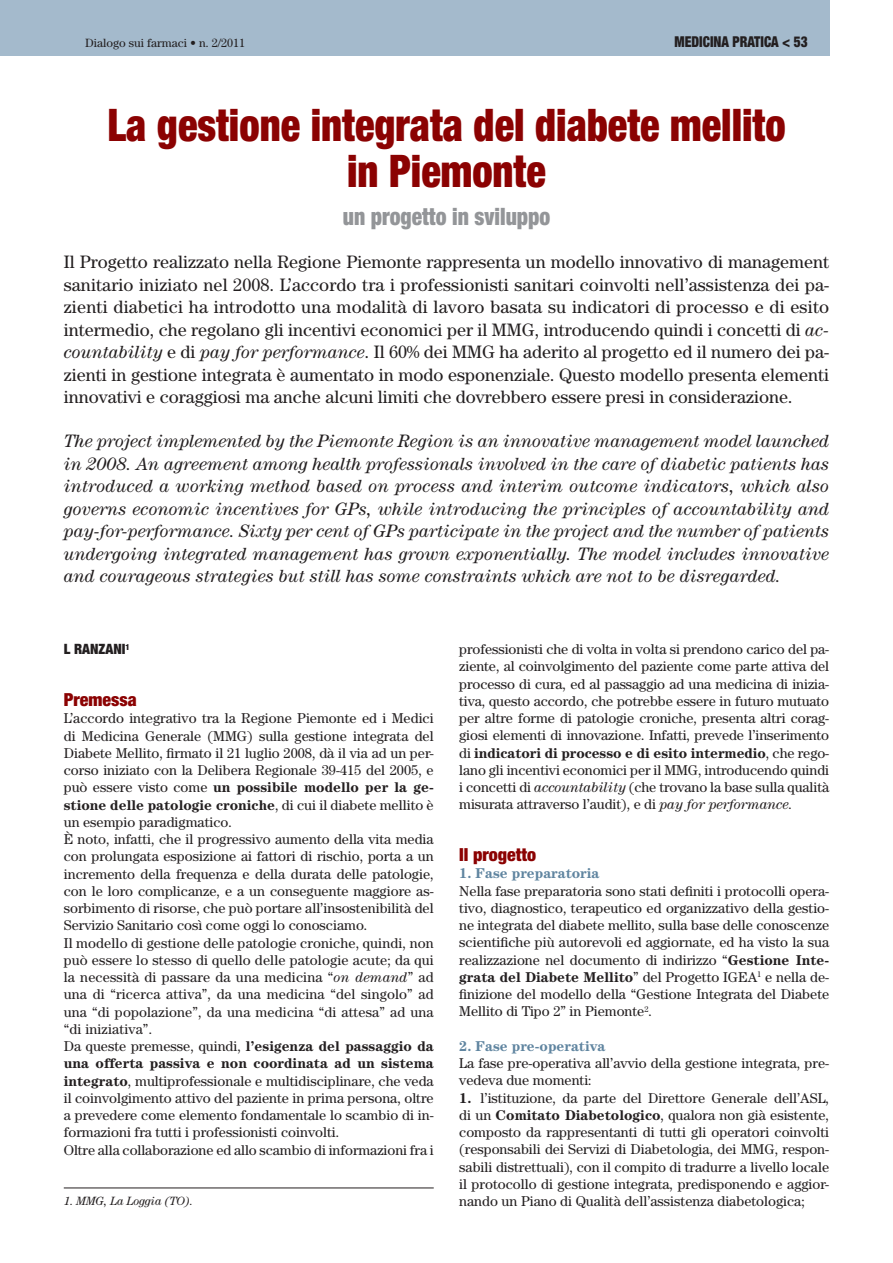
<style>
.page{position:relative;width:893px;height:1263px;background:#fff}
.page>*{position:absolute;margin:0;border:0;box-sizing:border-box;transform-origin:0 0}
.t1{font:900 condensed 45px/46.5px "Helvetica Neue LT Std";color:#8b0202;text-align:center;scale:.9 1}
.t2{font:900 condensed 24px "Helvetica Neue LT Std";color:#939598;scale:.9 1}
.t3{font:18px/22.5px "Century Std";color:#231f20;text-align:justify}
.t4{font:italic 18px/22.5px "Century Std";color:#231f20;text-align:justify}
.t5{font:900 condensed 18px "Helvetica Neue LT Std";color:#8b0202}
.t6{font:900 condensed 15px "Helvetica Neue LT Std";color:#231f20;scale:.9 1}
.t7{font:14.25px/17.2px "Century Std";color:#231f20;text-align:justify}
.t8{font:700 14.25px "Century Std";color:#6085a0}
.t9{font:900 condensed 14.25px "Helvetica Neue LT Std";color:#231f20}
.t10{font:12px "Century Std";color:#231f20}
.t11{font:italic 12px "Century Std";letter-spacing:-.025em;color:#231f20}
.s1{font-style:italic}
.s2{font-weight:700}
</style>
<div class="page">
<div style="left:0;top:0;width:829px;height:55px;background:#a4bacc"></div>
<hr style="left:64px;top:1187px;width:370px;height:1px;background:#231f20">
<p class="t10" style="left:85px;top:39px;width:162px">Dialogo sui farmaci • n. 2/2011</p>
<p class="t6" style="left:674px;top:36px;width:150px">MEDICINA PRATICA &lt; 53</p>
<h1 class="t1" style="left:107px;top:106px;width:755px">La gestione integrata del diabete mellito in Piemonte</h1>
<h2 class="t2" style="left:343px;top:207px;width:232px">un progetto in sviluppo</h2>
<p class="t3" style="left:64px;top:252px;width:767px">Il Progetto realizzato nella Regione Piemonte rappresenta un modello innovativo di management sanitario iniziato nel 2008. L’accordo tra i professionisti sanitari coinvolti nell’assistenza dei pa&shy;zienti diabetici ha introdotto una modalità di lavoro basata su indicatori di processo e di esito intermedio, che regolano gli incentivi economici per il MMG, introducendo quindi i concetti di <span class="s1">ac&shy;countability</span> e di <span class="s1">pay for performance</span>. Il 60% dei MMG ha aderito al progetto ed il numero dei pa&shy;zienti in gestione integrata è aumentato in modo esponenziale. Questo modello presenta elementi innovativi e coraggiosi ma anche alcuni limiti che dovrebbero essere presi in considerazione.</p>
<p class="t4" style="left:64px;top:431px;width:767px">The project implemented by the Piemonte Region is an innovative management model launched in 2008. An agreement among health professionals involved in the care of diabetic patients has introduced a working method based on process and interim outcome indicators, which also governs economic incentives for GPs, while introducing the principles of accountability and pay-for-performance. Sixty per cent of GPs participate in the project and the number of patients undergoing integrated management has grown exponentially. The model includes innovative and courageous strategies but still has some constraints which are not to be disregarded.</p>
<p class="t9" style="left:64px;top:644px;width:68px">L RANZANI<sup>1</sup></p>
<p class="t5" style="left:64px;top:693px;width:74px">Premessa</p>
<p class="t7" style="left:64px;top:711px;width:372px;text-align:left">L’accordo integrativo tra la Regione Piemonte ed i Medici di Medicina Generale (MMG) sulla gestione integrata del Diabete Mellito, firmato il 21 luglio 2008, dà il via ad un per&shy;corso iniziato con la Delibera Regionale 39-415 del 2005, e può essere visto come <span class="s2">un possibile modello per la ge&shy;stione delle patologie croniche</span>, di cui il diabete mellito è un esempio paradigmatico.<br>È noto, infatti, che il progressivo aumento della vita media con prolungata esposizione ai fattori di rischio, porta a un incremento della frequenza e della durata delle patologie, con le loro complicanze, e a un conseguente maggiore as&shy;sorbimento di risorse, che può portare all’insostenibilità del Servizio Sanitario così come oggi lo conosciamo.<br>Il modello di gestione delle patologie croniche, quindi, non può essere lo stesso di quello delle patologie acute; da qui la necessità di passare da una medicina “<span class="s1">on demand</span>” ad una di “ricerca attiva”, da una medicina “del singolo” ad una “di popolazione”, da una medicina “di attesa” ad una “di iniziativa”.<br>Da queste premesse, quindi, <span class="s2">l’esigenza del passaggio da una offerta passiva e non coordinata ad un sistema integrato</span>, multiprofessionale e multidisciplinare, che veda il coinvolgimento attivo del paziente in prima persona, oltre a prevedere come elemento fondamentale lo scambio di in&shy;formazioni fra tutti i professionisti coinvolti.<br>Oltre alla collaborazione ed allo scambio di informazioni fra i</p>
<p class="t7" style="left:459px;top:642px;width:371px">professionisti che di volta in volta si prendono carico del pa&shy;ziente, al coinvolgimento del paziente come parte attiva del processo di cura, ed al passaggio ad una medicina di inizia&shy;tiva, questo accordo, che potrebbe essere in futuro mutuato per altre forme di patologie croniche, presenta altri corag&shy;giosi elementi di innovazione. Infatti, prevede l’inserimento di <span class="s2">indicatori di processo e di esito intermedio</span>, che rego&shy;lano gli incentivi economici per il MMG, introducendo quindi i concetti di <span class="s1">accountability</span> (che trovano la base sulla qualità misurata attraverso l’audit), e di <span class="s1">pay for performance.</span></p>
<p class="t5" style="left:459px;top:848px;width:79px">Il progetto</p>
<p class="t8" style="left:459px;top:868px;width:142px">1. Fase preparatoria</p>
<p class="t7" style="left:459px;top:883px;width:371px">Nella fase preparatoria sono stati definiti i protocolli opera&shy;tivo, diagnostico, terapeutico ed organizzativo della gestio&shy;ne integrata del diabete mellito, sulla base delle conoscenze scientifiche più autorevoli ed aggiornate, ed ha visto la sua realizzazione nel documento di indirizzo “<span class="s2">Gestione Inte&shy;grata del Diabete Mellito</span>” del Progetto IGEA<sup>1</sup> e nella de&shy;finizione del modello della “Gestione Integrata del Diabete Mellito di Tipo 2” in Piemonte<sup>2</sup>.</p>
<p class="t8" style="left:459px;top:1041px;width:148px">2. Fase pre-operativa</p>
<p class="t7" style="left:459px;top:1056px;width:371px">La fase pre-operativa all’avvio della gestione integrata, pre&shy;vedeva due momenti:</p>
<p class="t7" style="left:459px;top:1090px;width:371px"><span class="s2">1.</span> l’istituzione, da parte del Direttore Generale dell’ASL, di un <span class="s2">Comitato Diabetologico</span>, qualora non già esistente, composto da rappresentanti di tutti gli operatori coinvolti (responsabili dei Servizi di Diabetologia, dei MMG, respon&shy;sabili distrettuali), con il compito di tradurre a livello locale il protocollo di gestione integrata, predisponendo e aggior-</p>
<p class="t11" style="left:64px;top:1197px;width:131px">1. MMG, La Loggia (TO).</p>
<p class="t7" style="left:459px;top:1194px;width:347px">nando un Piano di Qualità dell’assistenza diabetologica;</p>
</div>
